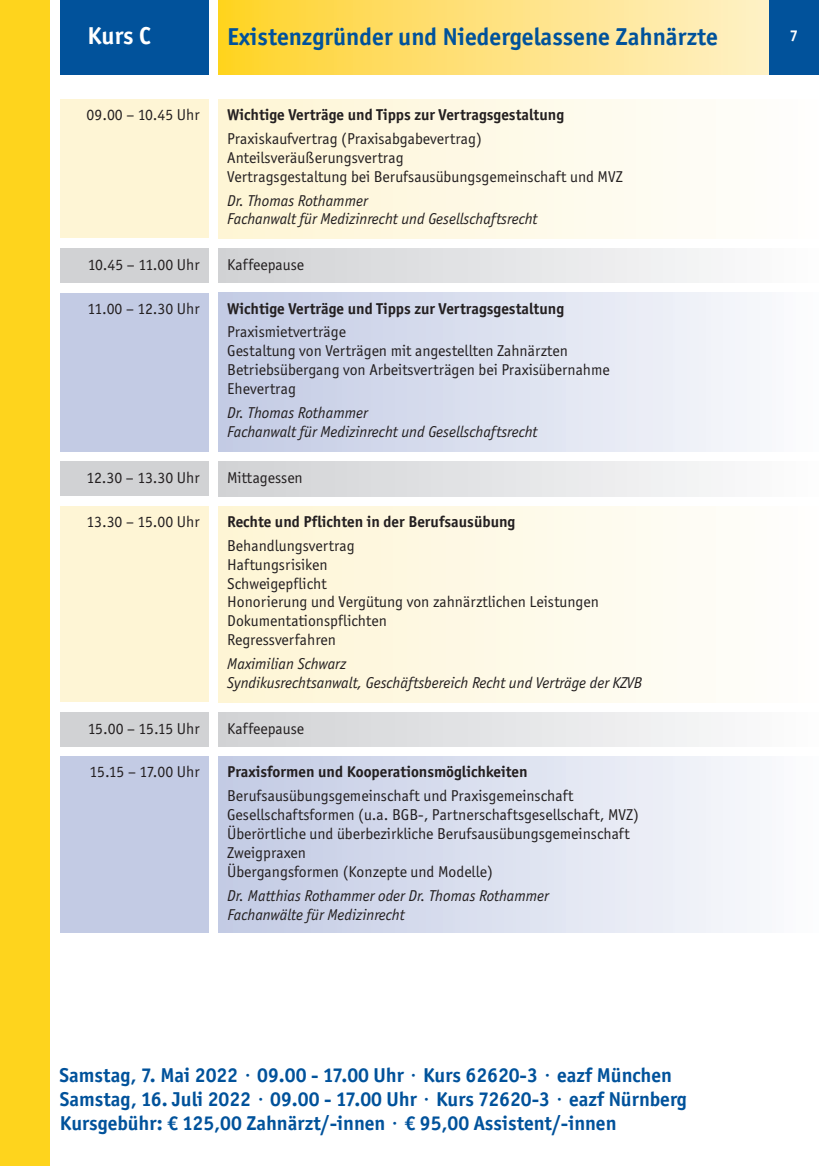
<style>
.page{position:relative;width:819px;height:1166px;background:#fff}
.page>*{position:absolute;margin:0;border:0;box-sizing:border-box;transform-origin:0 0}
.t1{font:700 24.5px "Officina San ITC";color:#01529b}
.t2{font:700 24.5px "Officina San ITC";color:#fff}
.t3{font:700 20.12px/24.2px "Officina San ITC";color:#01529b}
.t4{font:15.75px/18.9px "Officina San ITC";color:#231f20}
.t5{font:italic 15.75px/18.9px "Officina San ITC";color:#231f20}
.t6{font:700 15.75px "Officina San ITC";color:#231f20}
.t7{font:700 15.75px "Officina San ITC";color:#fff}
</style>
<div class="page">
<div style="left:218px;top:0;width:601px;height:74px;background:linear-gradient(to right,#ffd32b,#fff4da)"></div>
<div style="left:60px;top:0;width:148px;height:74px;background:#01529b"></div>
<div style="left:60px;top:99px;width:148px;height:139px;background:#fef5d5"></div>
<div style="left:218px;top:99px;width:601px;height:139px;background:linear-gradient(to right,#fef5d4,#fefefd)"></div>
<div style="left:60px;top:506px;width:148px;height:196px;background:#fef5d5"></div>
<div style="left:218px;top:506px;width:601px;height:196px;background:linear-gradient(to right,#fef5d4,#fefefd)"></div>
<div style="left:60px;top:461px;width:148px;height:35px;background:#d1d2d4"></div>
<div style="left:218px;top:461px;width:601px;height:35px;background:linear-gradient(to right,#d0d1d4,#fcfdfd)"></div>
<div style="left:60px;top:756px;width:148px;height:177px;background:#c3cbe4"></div>
<div style="left:218px;top:756px;width:601px;height:177px;background:linear-gradient(to right,#c2cae4,#fbfcfd)"></div>
<div style="left:769px;top:0;width:50px;height:74px;background:#01529b"></div>
<div style="left:60px;top:293px;width:148px;height:158px;background:#c3cbe4"></div>
<div style="left:218px;top:293px;width:601px;height:158px;background:linear-gradient(to right,#c2cae4,#fbfcfd)"></div>
<div style="left:60px;top:248px;width:148px;height:35px;background:#d1d2d4"></div>
<div style="left:218px;top:248px;width:601px;height:35px;background:linear-gradient(to right,#d0d1d4,#fcfdfd)"></div>
<div style="left:0;top:0;width:50px;height:1166px;background:#fed41d"></div>
<div style="left:60px;top:712px;width:148px;height:35px;background:#d1d2d4"></div>
<div style="left:218px;top:712px;width:601px;height:35px;background:linear-gradient(to right,#d0d1d4,#fcfdfd)"></div>
<h1 class="t2" style="left:88px;top:27px;width:65px">Kurs C</h1>
<h1 class="t1" style="left:227px;top:28px;width:492px">Existenzgründer und Niedergelassene Zahnärzte</h1>
<p class="t4" style="left:87px;top:105px;width:115px">09.00 – 10.45 Uhr</p>
<p class="t6" style="left:227px;top:109px;width:338px">Wichtige Verträge und Tipps zur Vertragsgestaltung</p>
<p class="t4" style="left:227px;top:129px;width:397px">Praxiskaufvertrag (Praxisabgabevertrag)<br>Anteilsveräußerungsvertrag<br>Vertragsgestaltung bei Berufsausübungsgemeinschaft und MVZ</p>
<p class="t5" style="left:227px;top:191px;width:312px">Dr. Thomas Rothammer<br>Fachanwalt für Medizinrecht und Gesellschaftsrecht</p>
<p class="t4" style="left:88px;top:255px;width:113px">10.45 – 11.00 Uhr</p>
<p class="t4" style="left:227px;top:255px;width:79px">Kaffeepause</p>
<p class="t4" style="left:87px;top:299px;width:114px">11.00 – 12.30 Uhr</p>
<p class="t6" style="left:227px;top:303px;width:338px">Wichtige Verträge und Tipps zur Vertragsgestaltung</p>
<p class="t4" style="left:227px;top:322px;width:384px">Praxismietverträge<br>Gestaltung von Verträgen mit angestellten Zahnärzten Betriebsübergang von Arbeitsverträgen bei Praxisübernahme Ehevertrag</p>
<p class="t5" style="left:227px;top:403px;width:312px">Dr. Thomas Rothammer<br>Fachanwalt für Medizinrecht und Gesellschaftsrecht</p>
<p class="t4" style="left:86px;top:468px;width:115px">12.30 – 13.30 Uhr</p>
<p class="t4" style="left:227px;top:468px;width:77px">Mittagessen</p>
<p class="t4" style="left:86px;top:512px;width:115px">13.30 – 15.00 Uhr</p>
<p class="t6" style="left:227px;top:516px;width:290px">Rechte und Pflichten in der Berufsausübung</p>
<p class="t4" style="left:227px;top:536px;width:373px">Behandlungsvertrag<br>Haftungsrisiken<br>Schweigepflicht<br>Honorierung und Vergütung von zahnärztlichen Leistungen<br>Dokumentationspflichten<br>Regressverfahren</p>
<p class="t5" style="left:227px;top:654px;width:416px">Maximilian Schwarz<br>Syndikusrechtsanwalt, Geschäftsbereich Recht und Verträge der KZVB</p>
<p class="t4" style="left:88px;top:718px;width:113px">15.00 – 15.15 Uhr</p>
<p class="t4" style="left:227px;top:718px;width:79px">Kaffeepause</p>
<p class="t4" style="left:90px;top:762px;width:112px">15.15 – 17.00 Uhr</p>
<p class="t6" style="left:227px;top:766px;width:302px">Praxisformen und Kooperationsmöglichkeiten</p>
<p class="t4" style="left:227px;top:786px;width:413px">Berufsausübungsgemeinschaft und Praxisgemeinschaft Gesellschaftsformen (u.a. BGB-, Partnerschaftsgesellschaft, MVZ)<br>Überörtliche und überbezirkliche Berufsausübungsgemeinschaft Zweigpraxen<br>Übergangsformen (Konzepte und Modelle)</p>
<p class="t5" style="left:227px;top:886px;width:323px">Dr. Matthias Rothammer oder Dr. Thomas Rothammer<br>Fachanwälte für Medizinrecht</p>
<p class="t3" style="left:60px;top:1065px;width:629px">Samstag, 7. Mai 2022 · 09.00 - 17.00 Uhr · Kurs 62620-3 · eazf München<br>Samstag, 16. Juli 2022 · 09.00 - 17.00 Uhr · Kurs 72620-3 · eazf Nürnberg<br>Kursgebühr: € 125,00 Zahnärzt/-innen · € 95,00 Assistent/-innen</p>
<p class="t7" style="left:789px;top:31px;width:10px">7</p>
</div>
